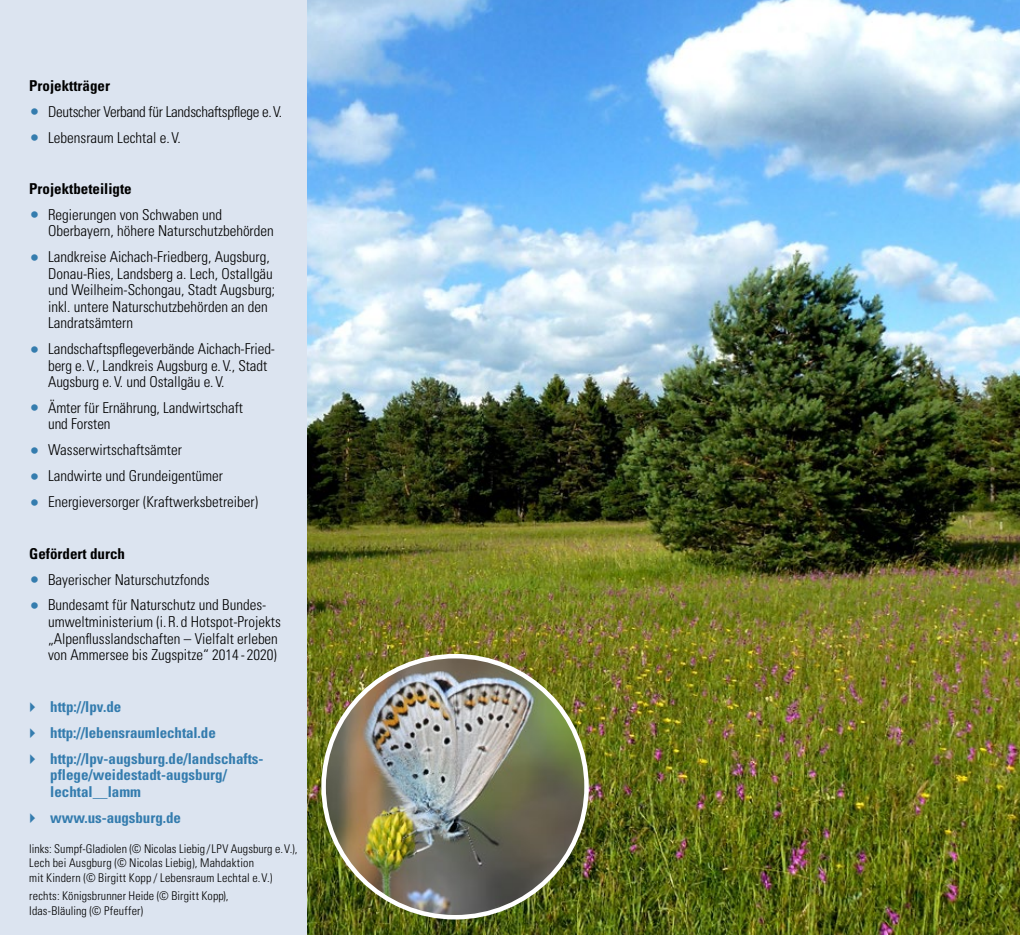
<style>
.page{position:relative;width:1020px;height:935px;background:#fff}
.page>*{position:absolute;margin:0;border:0;box-sizing:border-box;transform-origin:0 0}
.t1{font:300 condensed 15px/16.5px "Univers LT Std";color:#000}
.t2{font:700 condensed 15px/16.5px "Univers LT Std";color:#347cae}
.t3{font:700 condensed 15px "Univers LT Std";color:#000}
.t4{font:300 condensed 15px "Univers LT Std";letter-spacing:-.02em;color:#000}
.t5{font:300 condensed 12px "Univers LT Std";letter-spacing:.01em;color:#000}
.s1{font-size:18px;color:#347cae}
</style>
<div class="page">
<img style="left:306px;top:0;width:714px;height:934px">
<img style="left:324px;top:656px;width:263px;height:261px">
<div style="left:0;top:0;width:306px;height:934px;background:#dce4f0"></div>
<h3 class="t3" style="left:29px;top:77px;width:82px">Projektträger</h3>
<p class="t4" style="left:29px;top:102px;width:254px"><span class="s1">•</span> Deutscher Verband für Landschaftspflege e. V.</p>
<p class="t1" style="left:29px;top:129px;width:153px"><span class="s1">•</span> Lebensraum Lechtal e. V.</p>
<h3 class="t3" style="left:29px;top:179px;width:104px">Projektbeteiligte</h3>
<p class="t1" style="left:48px;top:206px;width:227px;text-indent:-19px"><span class="s1">•</span> Regierungen von Schwaben und<br>Oberbayern, höhere Naturschutzbehörden</p>
<p class="t1" style="left:48px;top:248px;width:229px;text-indent:-19px"><span class="s1">•</span> Landkreise Aichach-Friedberg, Augsburg, Donau-Ries, Landsberg a. Lech, Ostallgäu und Weilheim-Schongau, Stadt Augsburg; inkl. untere Naturschutzbehörden an den Landratsämtern</p>
<p class="t1" style="left:48px;top:340px;width:229px;text-indent:-19px"><span class="s1">•</span> Landschaftspflegeverbände Aichach-Fried&shy;berg e. V., Landkreis Augsburg e. V., Stadt<br>Augsburg e. V. und Ostallgäu e. V.</p>
<p class="t1" style="left:48px;top:399px;width:196px;text-indent:-19px"><span class="s1">•</span> Ämter für Ernährung, Landwirtschaft und Forsten</p>
<p class="t1" style="left:29px;top:442px;width:154px"><span class="s1">•</span> Wasserwirtschaftsämter</p>
<p class="t1" style="left:29px;top:468px;width:195px"><span class="s1">•</span> Landwirte und Grundeigentümer</p>
<p class="t1" style="left:29px;top:493px;width:230px"><span class="s1">•</span> Energieversorger (Kraftwerksbetreiber)</p>
<h3 class="t3" style="left:29px;top:544px;width:97px">Gefördert durch</h3>
<p class="t1" style="left:29px;top:571px;width:182px"><span class="s1">•</span> Bayerischer Naturschutzfonds</p>
<p class="t1" style="left:48px;top:597px;width:234px;text-indent:-19px"><span class="s1">•</span> Bundesamt für Naturschutz und Bundes&shy;umweltministerium (i. R. d Hotspot-Projekts „Alpenflusslandschaften – Vielfalt erleben von Ammersee bis Zugspitze“ 2014 - 2020)</p>
<p class="t2" style="left:50px;top:698px;width:73px">http://lpv.de</p>
<p class="t2" style="left:50px;top:724px;width:167px">http://lebensraumlechtal.de</p>
<p class="t2" style="left:50px;top:750px;width:215px">http://lpv-augsburg.de/landschafts&shy;pflege/weidestadt-augsburg/ lechtal__lamm</p>
<p class="t2" style="left:50px;top:809px;width:132px">www.us-augsburg.de</p>
<p class="t5" style="left:29px;top:841px;width:270px">links: Sumpf-Gladiolen (© Nicolas Liebig / LPV Augsburg e. V.),</p>
<p class="t5" style="left:29px;top:855px;width:226px">Lech bei Ausgburg (© Nicolas Liebig), Mahd aktion</p>
<p class="t5" style="left:29px;top:870px;width:245px">mit Kindern (© Birgitt Kopp / Lebensraum Lechtal e. V.)</p>
<p class="t5" style="left:29px;top:888px;width:201px">rechts: Königsbrunner Heide (© Birgitt Kopp),</p>
<p class="t5" style="left:29px;top:903px;width:115px">Idas-Bläuling (© Pfeuffer)</p>
</div>
